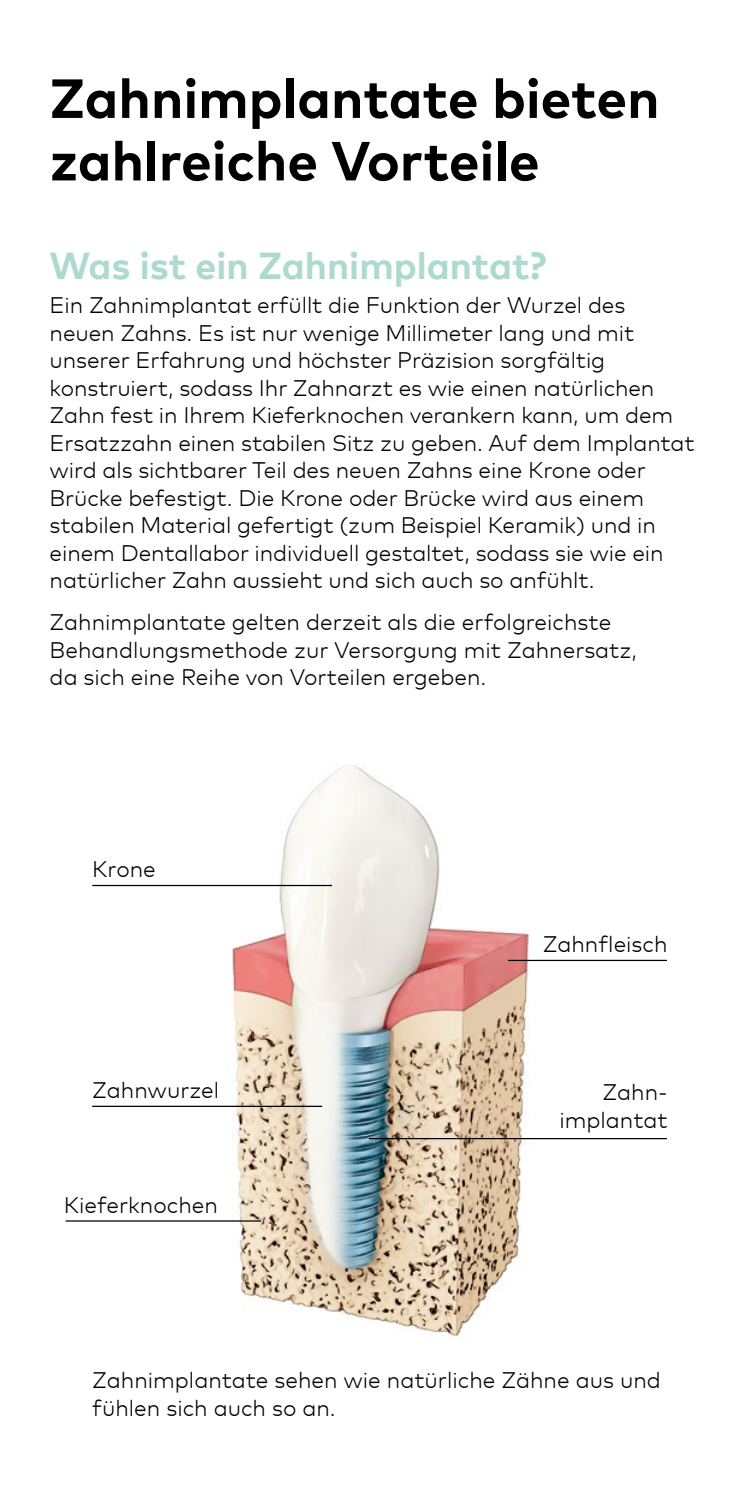
<style>
.page{position:relative;width:745px;height:1489px;background:#fff}
.page>*{position:absolute;margin:0;border:0;box-sizing:border-box;transform-origin:0 0}
.t1{font:700 55px/62.5px "Mark Pro";color:#000}
.t2{font:700 37.5px "Mark Pro";color:#aedacd}
.t3{font:300 22.5px/27.5px "Mark Pro";letter-spacing:-.005em;color:#000}
</style>
<div class="page">
<img style="left:225px;top:765px;width:308px;height:574px">
<hr style="left:92px;top:1105px;width:230px;height:1px;background:#000">
<hr style="left:92px;top:884px;width:240px;height:2px;background:#000">
<hr style="left:507px;top:959px;width:159px;height:2px;background:#000">
<hr style="left:369px;top:1137px;width:297px;height:2px;background:#000">
<hr style="left:66px;top:1220px;width:195px;height:1px;background:#000">
<h1 class="t1" style="left:50px;top:62px;width:611px">Zahnimplantate bieten zahlreiche Vorteile</h1>
<h2 class="t2" style="left:50px;top:237px;width:498px">Was ist ein Zahnimplantat?</h2>
<p class="t3" style="left:50px;top:290px;width:646px">Ein Zahnimplantat erfüllt die Funktion der Wurzel des neuen Zahns. Es ist nur wenige Millimeter lang und mit unserer Erfahrung und höchster Präzision sorgfältig konstruiert, sodass Ihr Zahnarzt es wie einen natürlichen Zahn fest in Ihrem Kieferknochen verankern kann, um dem Ersatzzahn einen stabilen Sitz zu geben. Auf dem Implantat wird als sichtbarer Teil des neuen Zahns eine Krone oder Brücke befestigt. Die Krone oder Brücke wird aus einem stabilen Material gefertigt (zum Beispiel Keramik) und in einem Dentallabor individuell gestaltet, sodass sie wie ein natürlicher Zahn aussieht und sich auch so anfühlt.</p>
<p class="t3" style="left:50px;top:606px;width:588px">Zahnimplantate gelten derzeit als die erfolgreichste<br>Behandlungsmethode zur Versorgung mit Zahnersatz, da sich eine Reihe von Vorteilen ergeben.</p>
<p class="t3" style="left:92px;top:853px;width:65px">Krone</p>
<p class="t3" style="left:542px;top:928px;width:126px">Zahnfleisch</p>
<p class="t3" style="left:92px;top:1074px;width:128px">Zahnwurzel</p>
<p class="t3" style="left:559px;top:1076px;width:110px;text-align:right">Zahn&shy;implantat</p>
<p class="t3" style="left:64px;top:1188px;width:155px">Kieferknochen</p>
<p class="t3" style="left:92px;top:1364px;width:569px">Zahnimplantate sehen wie natürliche Zähne aus und fühlen sich auch so an.</p>
</div>
